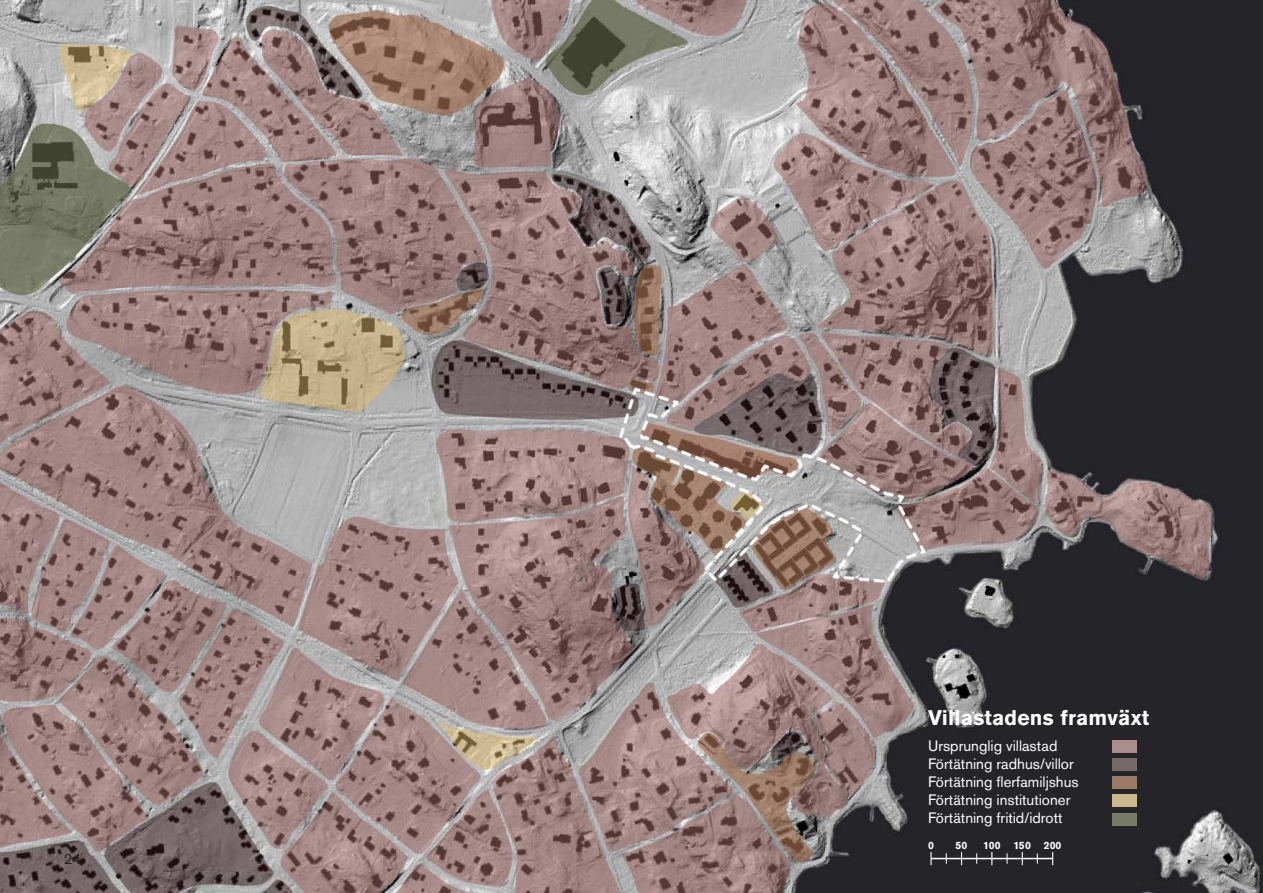
<style>
.page{position:relative;width:1263px;height:893px;background:#fff}
.page>*{position:absolute;margin:0;border:0;box-sizing:border-box;transform-origin:0 0}
.Framsida_-_underrubr{font:700 21px "Akzidenz Grotesk Std";letter-spacing:.01em;color:#fff}
.t1{font:15px "Akzidenz Grotesk Std";color:#fff}
.t2{font:15px "Akzidenz Grotesk Std";color:#231f20}
.t3{font:700 10.5px "Akzidenz Grotesk Std";color:#fff}
</style>
<div class="page">
<img style="left:0;top:0;width:1263px;height:893px">
<div style="left:1113px;top:740px;width:24px;height:12px;background:#aa8e8b"></div>
<div style="left:1113px;top:758px;width:24px;height:13px;background:#756969"></div>
<div style="left:1113px;top:776px;width:24px;height:13px;background:#9a7966"></div>
<div style="left:1113px;top:794px;width:24px;height:13px;background:#c9b78f"></div>
<div style="left:1113px;top:813px;width:24px;height:13px;background:#787b66"></div>
<hr style="left:931px;top:858px;width:122px;height:1px;background:#fff">
<svg style="left:930px;top:852px;width:1px;height:13px"></svg>
<svg style="left:961px;top:852px;width:1px;height:13px"></svg>
<svg style="left:991px;top:852px;width:1px;height:13px"></svg>
<svg style="left:1022px;top:852px;width:1px;height:13px"></svg>
<svg style="left:1052px;top:852px;width:1px;height:13px"></svg>
<p class="t2" style="left:64px;top:850px;width:19px">24</p>
<p class="Framsida_-_underrubr" style="left:928px;top:706px;width:223px">Villastadens framväxt</p>
<p class="t1" style="left:928px;top:737px;width:131px">Ursprunglig villastad</p>
<p class="t1" style="left:928px;top:755px;width:147px">Förtätning radhus/villor</p>
<p class="t1" style="left:928px;top:773px;width:152px">Förtätning flerfamiljshus</p>
<p class="t1" style="left:928px;top:791px;width:144px">Förtätning institutioner</p>
<p class="t1" style="left:928px;top:809px;width:136px">Förtätning fritid/idrott</p>
<p class="t3" style="left:928px;top:840px;width:7px">0</p>
<p class="t3" style="left:955px;top:840px;width:14px">50</p>
<p class="t3" style="left:983px;top:840px;width:19px">100</p>
<p class="t3" style="left:1013px;top:840px;width:19px">150</p>
<p class="t3" style="left:1044px;top:840px;width:19px">200</p>
</div>
